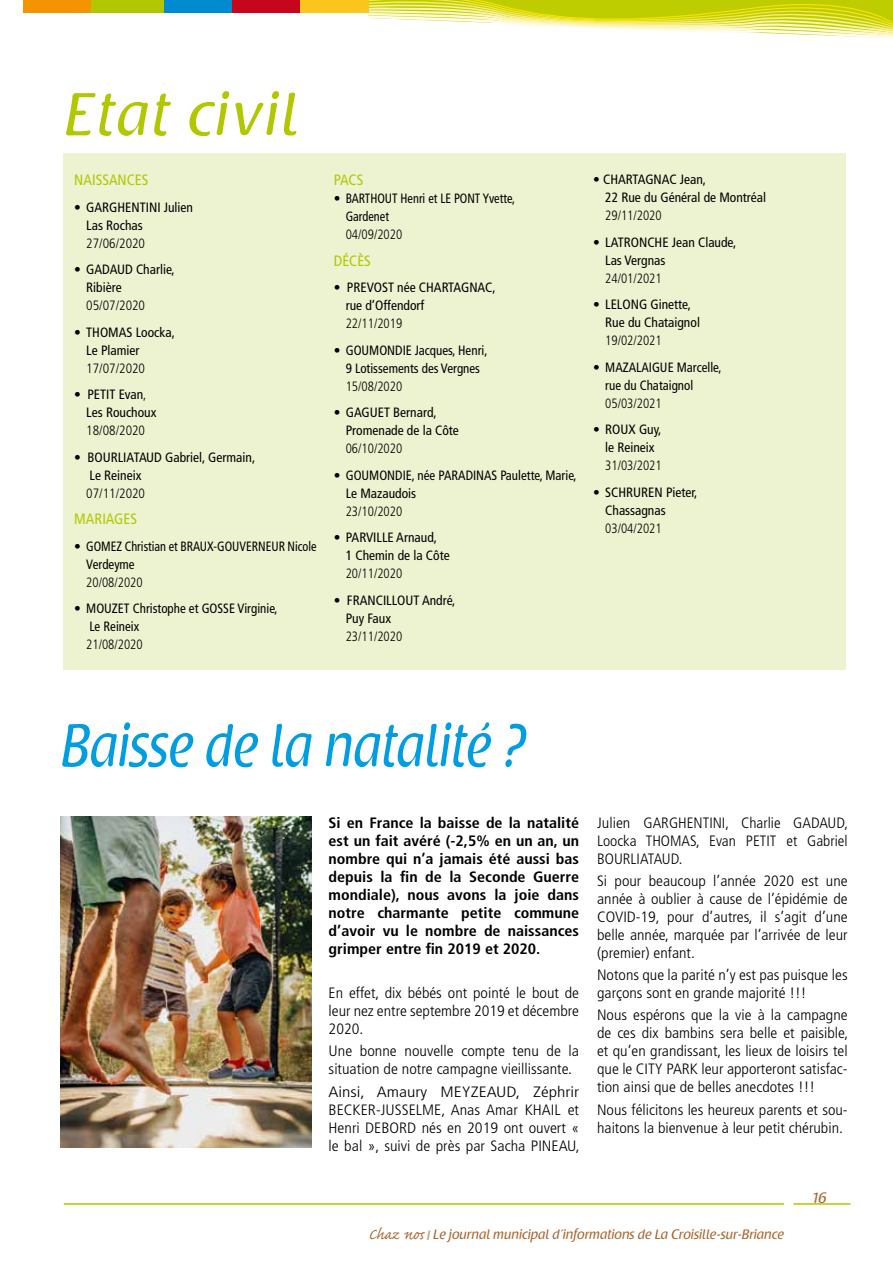
<style>
.page{position:relative;width:893px;height:1263px;background:#fff}
.page>*{position:absolute;margin:0;border:0;box-sizing:border-box;transform-origin:0 0}
.t1{font:60px "Raspoutine Classic";color:#009ee0;scale:.86 1}
.t2{font:60px "Raspoutine Classic";letter-spacing:.04em;color:#b1c800}
.t3{font:300 condensed 15px/18px "Frutiger LT Std";color:#000;text-align:justify;scale:1.07 1}
.t4{font:700 condensed 15px/18px "Frutiger LT Std";color:#000;text-align:justify;scale:1.07 1}
.t5{font:300 condensed 15px/18px "Frutiger LT Std";color:#000;scale:1.08 1}
.t6{font:300 condensed 15px/18px "Frutiger LT Std";color:#000;text-align:justify;scale:1.2 1}
.t7{font:condensed 15px "Frutiger LT Std";color:#b1c800}
.t8{font:15px "Raspoutine Classic";color:#aa652e}
.t9{font:condensed 13.5px/18px "Frutiger LT Std";color:#000}
.t10{font:condensed 13.5px/18px "Frutiger LT Std";color:#000;scale:.96 1}
.t11{font:300 condensed 13.5px "Frutiger LT Std";color:#000;scale:.96 1}
.t12{font:condensed 13.5px/18px "Frutiger LT Std";color:#000;scale:.91 1}
.t13{font:13.5px "Raspoutine Classic";color:#aa652e}
.t14{font:300 condensed 13.5px "Frutiger LT Std";color:#000}
.s1{font-weight:300}
.s2{font-family:"Caflisch Script Pro";font-size:19.5px}
.s3{font-family:"Raspoutine";font-weight:500;color:#cb9e76}
</style>
<div class="page">
<hr style="left:64px;top:1203px;width:720px;height:2px;background:#b1c800">
<hr style="left:793px;top:1203px;width:57px;height:2px;background:#b1c800">
<svg style="left:368px;top:0;width:525px;height:39px"></svg>
<div style="left:24px;top:0;width:68px;height:13px;background:#f39400"></div>
<div style="left:92px;top:0;width:72px;height:13px;background:#b1c800"></div>
<div style="left:164px;top:0;width:68px;height:13px;background:#008bd0"></div>
<div style="left:232px;top:0;width:68px;height:13px;background:#c4071c"></div>
<div style="left:300px;top:0;width:68px;height:13px;background:#fcc51d"></div>
<div style="left:63px;top:153px;width:783px;height:517px;background:#edf2d0"></div>
<img style="left:61px;top:816px;width:251px;height:331px">
<h1 class="t2" style="left:64px;top:81px;width:235px">Etat civil</h1>
<p class="t7" style="left:74px;top:171px;width:76px">NAISSANCES</p>
<p class="t9" style="left:86px;top:198px;width:108px;text-indent:-12px"><span class="s1">•</span> GARGHENTINI Julien<br>Las Rochas</p>
<p class="t14" style="left:86px;top:236px;width:60px">27/06/2020</p>
<p class="t9" style="left:86px;top:261px;width:90px;text-indent:-12px"><span class="s1">•</span> GADAUD Charlie,<br>Ribière</p>
<p class="t14" style="left:86px;top:298px;width:60px">05/07/2020</p>
<p class="t9" style="left:86px;top:323px;width:90px;text-indent:-12px"><span class="s1">•</span> THOMAS Loocka,<br>Le Plamier</p>
<p class="t14" style="left:86px;top:361px;width:60px">17/07/2020</p>
<p class="t9" style="left:86px;top:386px;width:72px;text-indent:-12px"><span class="s1">•</span> PETIT Evan<span class="s1">,<br></span>Les Rouchoux</p>
<p class="t14" style="left:86px;top:423px;width:60px">18/08/2020</p>
<p class="t9" style="left:90px;top:448px;width:167px;text-indent:-15px"><span class="s1">•</span> BOURLIATAUD Gabriel, Germain,<br>Le Reineix</p>
<p class="t14" style="left:86px;top:486px;width:60px">07/11/2020</p>
<p class="t7" style="left:74px;top:510px;width:64px">MARIAGES</p>
<p class="t12" style="left:86px;top:537px;width:255px;text-indent:-12px"><span class="s1">•</span> GOMEZ Christian et BRAUX-GOUVERNEUR Nicole<br>Verdeyme</p>
<p class="t11" style="left:86px;top:575px;width:60px">20/08/2020</p>
<p class="t10" style="left:89px;top:600px;width:198px;text-indent:-15px"><span class="s1">•</span> MOUZET Christophe et GOSSE Virginie,<br>Le Reineix</p>
<p class="t11" style="left:86px;top:637px;width:60px">21/08/2020</p>
<p class="t7" style="left:334px;top:171px;width:31px">PACS</p>
<p class="t12" style="left:346px;top:190px;width:187px;text-indent:-12px"><span class="s1">•</span> BARTHOUT Henri et LE PONT Yvette,<br>Gardenet</p>
<p class="t11" style="left:346px;top:227px;width:60px">04/09/2020</p>
<p class="t7" style="left:334px;top:252px;width:39px">DÉCÈS</p>
<p class="t9" style="left:346px;top:279px;width:151px;text-indent:-12px"><span class="s1">•</span> PREVOST née CHARTAGNAC, rue d’Offendorf</p>
<p class="t11" style="left:346px;top:316px;width:60px">22/11/2019</p>
<p class="t10" style="left:334px;top:341px;width:162px;text-align:center"><span class="s1">•</span> GOUMONDIE Jacques, Henri,<br>9 Lotissements des Vergnes</p>
<p class="t11" style="left:346px;top:379px;width:60px">15/08/2020</p>
<p class="t9" style="left:346px;top:404px;width:115px;text-indent:-12px"><span class="s1">•</span> GAGUET Bernard,<br>Promenade de la Côte</p>
<p class="t11" style="left:346px;top:441px;width:60px">06/10/2020</p>
<p class="t10" style="left:346px;top:466px;width:242px;text-indent:-12px"><span class="s1">•</span> GOUMONDIE, née PARADINAS Paulette, Marie,<br>Le Mazaudois</p>
<p class="t11" style="left:346px;top:504px;width:60px">23/10/2020</p>
<p class="t9" style="left:346px;top:529px;width:105px;text-indent:-12px"><span class="s1">•</span> PARVILLE Arnaud,<br>1 Chemin de la Côte</p>
<p class="t11" style="left:346px;top:566px;width:60px">20/11/2020</p>
<p class="t9" style="left:346px;top:591px;width:111px;text-indent:-12px"><span class="s1">•</span> FRANCILLOUT André,<br>Puy Faux</p>
<p class="t11" style="left:346px;top:629px;width:60px">23/11/2020</p>
<p class="t9" style="left:605px;top:171px;width:162px;text-indent:-12px"><span class="s1">•</span> CHARTAGNAC Jean,<br>22 Rue du Général de Montréal</p>
<p class="t11" style="left:605px;top:208px;width:60px">29/11/2020</p>
<p class="t9" style="left:605px;top:233px;width:133px;text-indent:-12px"><span class="s1">•</span> LATRONCHE Jean Claude,<br>Las Vergnas</p>
<p class="t11" style="left:605px;top:270px;width:60px">24/01/2021</p>
<p class="t9" style="left:605px;top:296px;width:96px;text-indent:-12px"><span class="s1">•</span> LELONG Ginette,<br>Rue du Chataignol</p>
<p class="t11" style="left:605px;top:333px;width:60px">19/02/2021</p>
<p class="t10" style="left:605px;top:358px;width:123px;text-indent:-12px"><span class="s1">•</span> MAZALAIGUE Marcelle, rue du Chataignol</p>
<p class="t11" style="left:605px;top:395px;width:60px">05/03/2021</p>
<p class="t9" style="left:593px;top:421px;width:70px;text-align:center"><span class="s1">•</span> ROUX Guy, le Reineix</p>
<p class="t11" style="left:605px;top:458px;width:60px">31/03/2021</p>
<p class="t9" style="left:605px;top:483px;width:94px;text-indent:-12px"><span class="s1">•</span> SCHRUREN Pieter,<br>Chassagnas</p>
<p class="t11" style="left:605px;top:520px;width:60px">03/04/2021</p>
<h1 class="t1" style="left:61px;top:712px;width:541px">Baisse de la natalité ?</h1>
<p class="t4" style="left:329px;top:813px;width:236px">Si en France la baisse de la natalité est un fait avéré (-2,5% en un an, un nombre qui n’a jamais été aussi bas depuis la fin de la Seconde Guerre mondiale), nous avons la joie dans notre charmante petite commune d’avoir vu le nombre de naissances grimper entre fin 2019 et 2020.</p>
<p class="t3" style="left:329px;top:984px;width:236px">En effet, dix bébés ont pointé le bout de leur nez entre septembre 2019 et décembre 2020.</p>
<p class="t5" style="left:329px;top:1042px;width:233px">Une bonne nouvelle compte tenu de la situation de notre campagne vieillissante.</p>
<p class="t6" style="left:329px;top:1083px;width:211px">Ainsi, Amaury MEYZEAUD, Zéphrir BECKER-JUSSELME, Anas Amar KHAIL et Henri DEBORD nés en 2019 ont ouvert « le bal », suivi de près par Sacha PINEAU,</p>
<p class="t5" style="left:597px;top:814px;width:234px;text-align:justify">Julien GARGHENTINI, Charlie GADAUD, Loocka THOMAS, Evan PETIT et Gabriel BOURLIATAUD.</p>
<p class="t3" style="left:597px;top:872px;width:236px">Si pour beaucoup l’année 2020 est une année à oublier à cause de l’épidémie de COVID-19, pour d’autres, il s’agit d’une belle année, marquée par l’arrivée de leur (premier) enfant.</p>
<p class="t3" style="left:597px;top:966px;width:236px">Notons que la parité n’y est pas puisque les garçons sont en grande majorité !!!</p>
<p class="t3" style="left:597px;top:1006px;width:236px">Nous espérons que la vie à la campagne de ces dix bambins sera belle et paisible, et qu’en grandissant, les lieux de loisirs tel que le CITY PARK leur apporteront satisfac&shy;tion ainsi que de belles anecdotes !!!</p>
<p class="t3" style="left:597px;top:1101px;width:236px">Nous félicitons les heureux parents et sou&shy;haitons la bienvenue à leur petit chérubin.</p>
<p class="t8" style="left:812px;top:1189px;width:16px">16</p>
<p class="t13" style="left:369px;top:1226px;width:417px"><span class="s2">Chaz nos</span> <span class="s3">I</span> Le journal municipal d’informations de La Croisille-sur-Briance</p>
</div>
